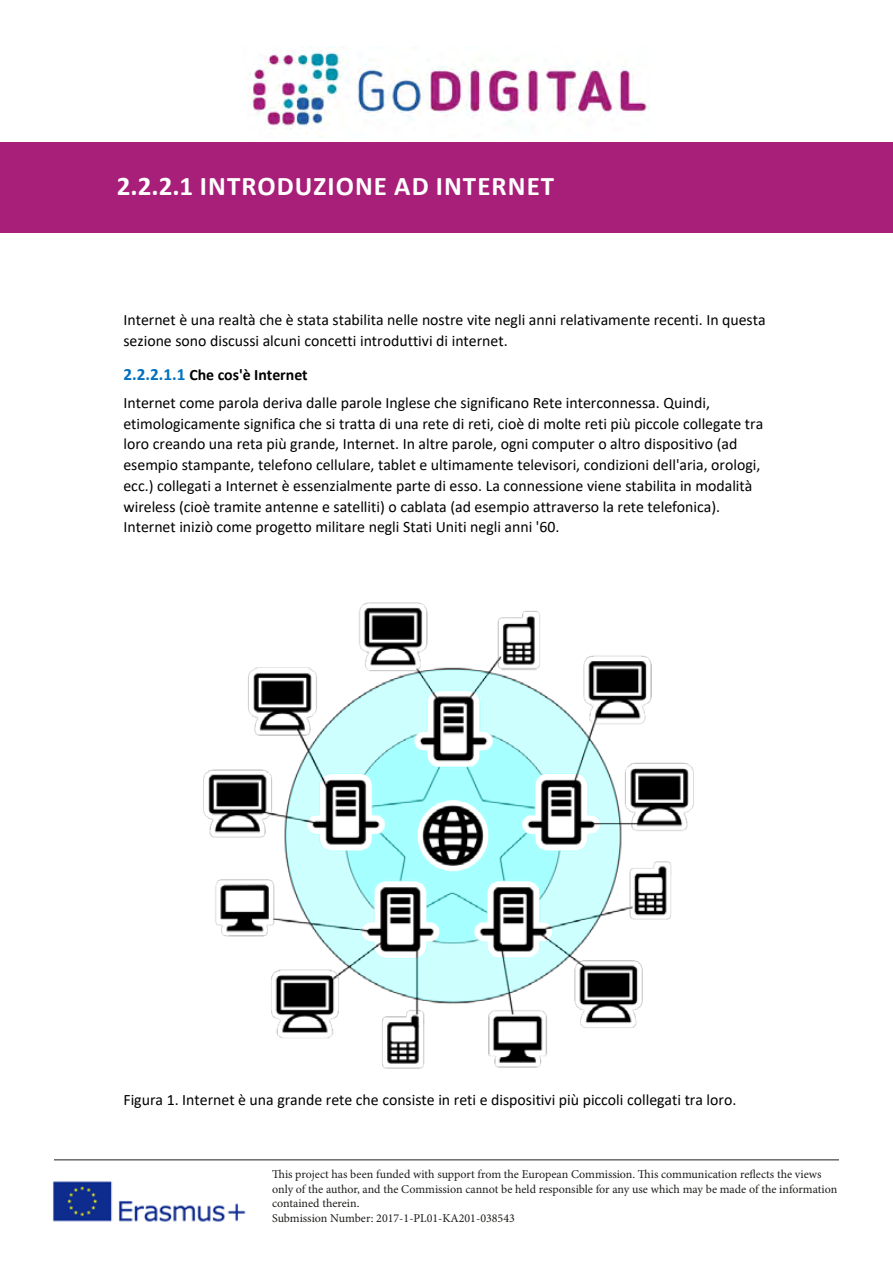
<style>
.page{position:relative;width:893px;height:1263px;background:#fff}
.page>*{position:absolute;margin:0;border:0;box-sizing:border-box;transform-origin:0 0}
.t1{font:700 27px "Calibri";letter-spacing:.04em;color:#fff}
.t2{font:15.9px/20.7px "Calibri";color:#000}
.t3{font:15.9px "Cambria";color:#000}
.t4{font:12px/14.4px "Minion Pro";color:#1d1d1b}
.s1{font-weight:700;font-size:17.25px;color:#0070c0}
.s2{font-weight:700}
</style>
<div class="page">
<img style="left:249px;top:47px;width:401px;height:83px">
<img style="left:52px;top:1181px;width:194px;height:41px">
<hr style="left:54px;top:1159px;width:785px;height:1px;background:#1d1d1b">
<div style="left:0;top:142px;width:893px;height:91px;background:#a81f79"></div>
<img style="left:203px;top:602px;width:491px;height:467px">
<h1 class="t1" style="left:117px;top:167px;width:439px">2.2.2.1 INTRODUZIONE AD INTERNET</h1>
<p class="t2" style="left:123px;top:309px;width:644px">Internet è una realtà che è stata stabilita nelle nostre vite negli anni relativamente recenti. In questa sezione sono discussi alcuni concetti introduttivi di internet.</p>
<p class="t2" style="left:123px;top:360px;width:588px;line-height:28.2px"><span class="s1">2.2.2.1.1</span> <span class="s2">Che cos'è Internet<br></span>Internet come parola deriva dalle parole Inglese che significano Rete interconnessa. Quindi,</p>
<p class="t2" style="left:123px;top:413px;width:641px">etimologicamente significa che si tratta di una rete di reti, cioè di molte reti più piccole collegate tra loro creando una reta più grande, Internet. In altre parole, ogni computer o altro dispositivo (ad esempio stampante, telefono cellulare, tablet e ultimamente televisori, condizioni dell'aria, orologi, ecc.) collegati a Internet è essenzialmente parte di esso. La connessione viene stabilita in modalità wireless (cioè tramite antenne e satelliti) o cablata (ad esempio attraverso la rete telefonica).<br>Internet iniziò come progetto militare negli Stati Uniti negli anni '60.</p>
<p class="t2" style="left:123px;top:1089px;width:614px">Figura 1. Internet è una grande rete che consiste in reti e dispositivi più piccoli collegati tra loro.</p>
<p class="t4" style="left:272px;top:1167px;width:567px">This project has been funded with support from the European Commission. This communication reflects the views only of the author, and the Commission cannot be held responsible for any use which may be made of the information contained therein.<br>Submission Number: 2017-1-PL01-KA201-038543</p>
<p class="t3" style="left:762px;top:1182px;width:10px">1</p>
</div>
